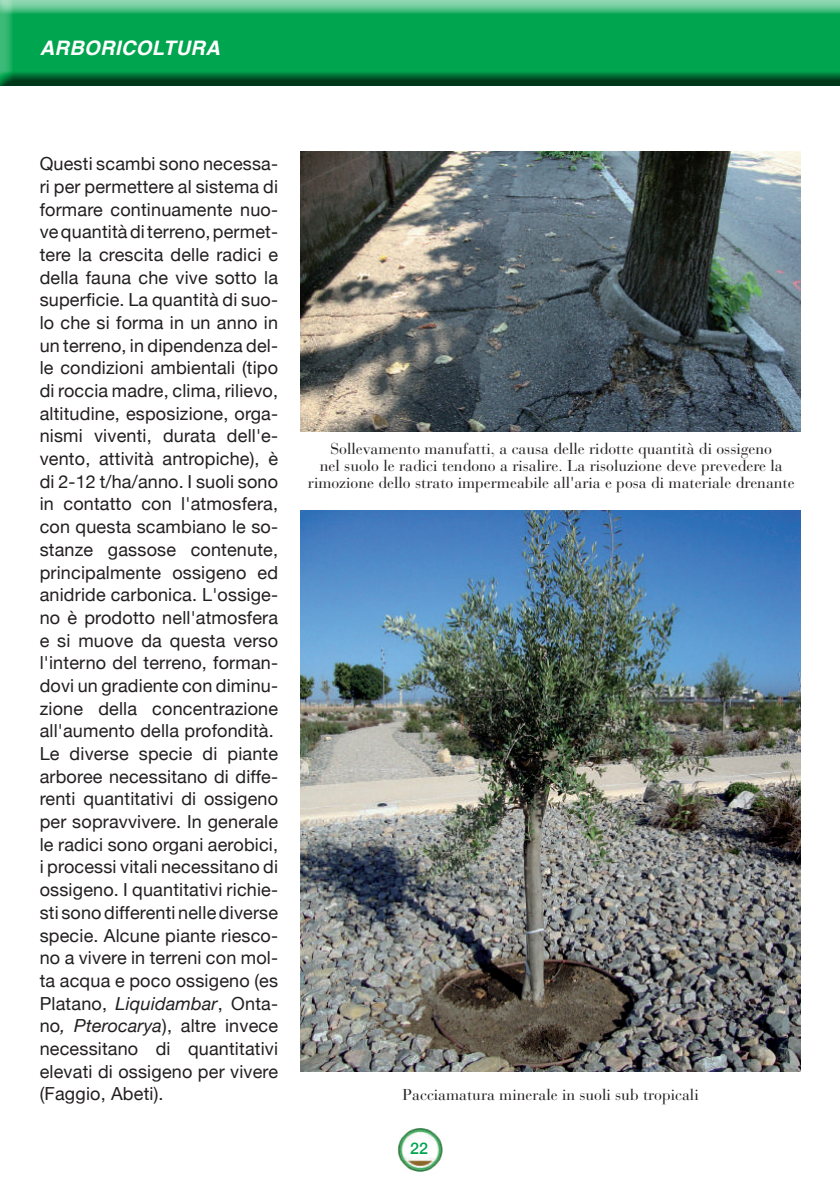
<style>
.page{position:relative;width:840px;height:1191px;background:#fff}
.page>*{position:absolute;margin:0;border:0;box-sizing:border-box;transform-origin:0 0}
.t1{font:italic 700 20px "Helvetica";letter-spacing:.02em;color:#fff}
.t2{font:18px/22.6px "Helvetica Neue";letter-spacing:.01em;color:#231f20}
.t3{font:500 16px "Helvetica Neue";color:#00a54f}
.t4{font:15.6px/17px "Bauer Bodoni";color:#231f20;text-align:center}
.s1{font-style:italic}
</style>
<div class="page">
<img style="left:397px;top:1128px;width:46px;height:44px">
<img style="left:300px;top:511px;width:499px;height:560px">
<div style="left:0;top:0;width:839px;height:87px;background:#231f20;opacity:.75"></div>
<img style="left:300px;top:152px;width:499px;height:279px">
<p class="t1" style="left:40px;top:31px;width:181px">ARBORICOLTURA</p>
<p class="t2" style="left:40px;top:153px;width:240px">Questi scambi sono necessa&shy;ri per permettere al sistema di formare continuamente nuo&shy;ve quantità di terreno, permet&shy;tere la crescita delle radici e della fauna che vive sotto la superficie. La quantità di suo&shy;lo che si forma in un anno in un terreno, in dipendenza del&shy;le condizioni ambientali (tipo di roccia madre, clima, rilievo, altitudine, esposizione, orga&shy;nismi viventi, durata dell'e&shy;vento, attività antropiche), è di 2-12 t/ha/anno. I suoli sono in contatto con l'atmosfera, con questa scambiano le so&shy;stanze gassose contenute, principalmente ossigeno ed anidride carbonica. L'ossige&shy;no è prodotto nell'atmosfera e si muove da questa verso l'interno del terreno, forman&shy;dovi un gradiente con diminu&shy;zione della concentrazione all'aumento della profondità.<br>Le diverse specie di piante arboree necessitano di diffe&shy;renti quantitativi di ossigeno per sopravvivere. In generale le radici sono organi aerobici, i processi vitali necessitano di ossigeno. I quantitativi richie&shy;sti sono differenti nelle diverse specie. Alcune piante riesco&shy;no a vivere in terreni con mol&shy;ta acqua e poco ossigeno (es<br>Platano, <span class="s1">Liquidambar</span>, Onta&shy;no<span class="s1">, Pterocarya</span>), altre invece necessitano di quantitativi elevati di ossigeno per vivere (Faggio, Abeti).</p>
<p class="t4" style="left:308px;top:440px;width:488px">Sollevamento manufatti, a causa delle ridotte quantità di ossigeno<br>nel suolo le radici tendono a risalire. La risoluzione deve prevedere la rimozione dello strato impermeabile all'aria e posa di materiale drenante</p>
<p class="t4" style="left:402px;top:1086px;width:297px">Pacciamatura minerale in suoli sub tropicali</p>
<p class="t3" style="left:410px;top:1135px;width:19px">22</p>
</div>
